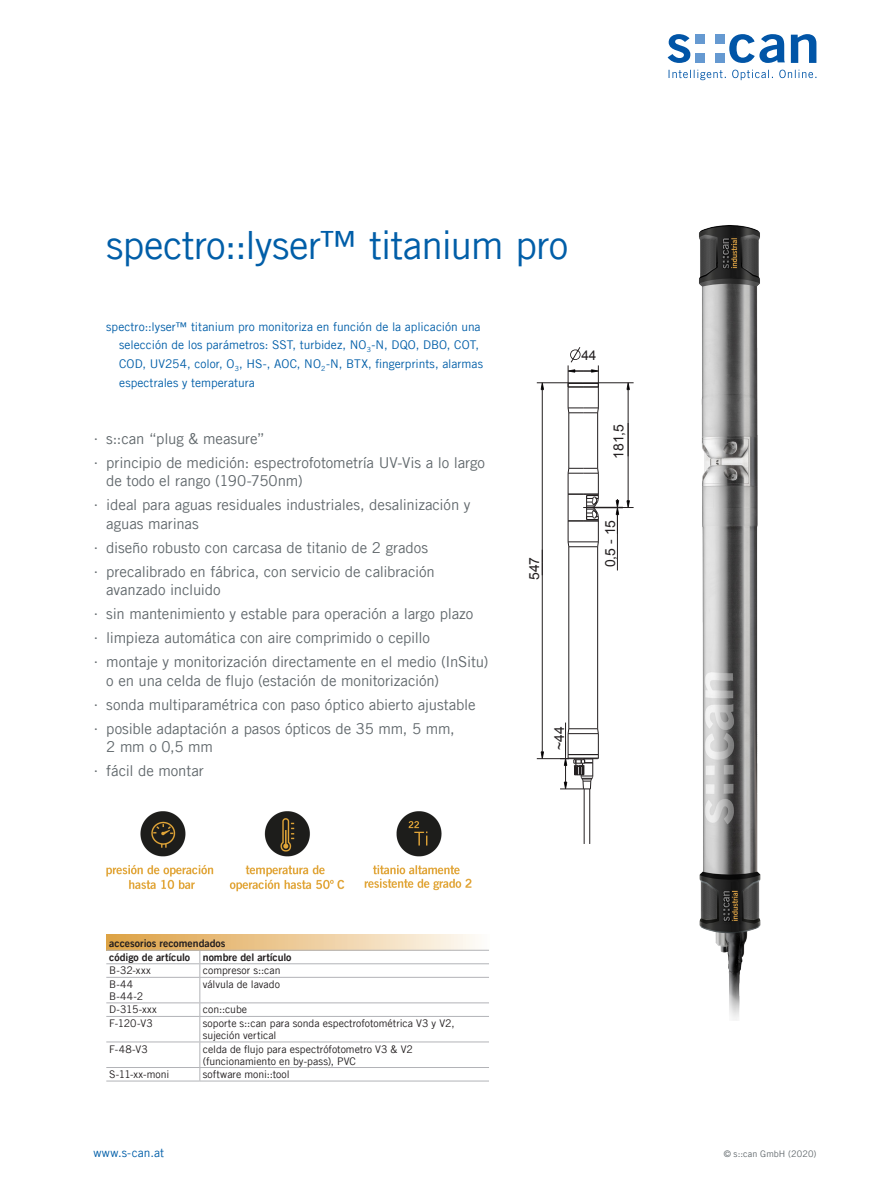
<style>
.page{position:relative;width:893px;height:1191px;background:#fff}
.page>*{position:absolute;margin:0;border:0;box-sizing:border-box;transform-origin:0 0}
.Produkttitel{font:39px "Trade Gothic LT Com";letter-spacing:-.02em;color:#015ea8}
.t1{font:15px/18.8px "Trade Gothic LT Com";letter-spacing:-.01em;color:#62696d}
.Masszeichnung{font:13.95px "Arial";color:#231f20}
.Masszeichnung-2{font:13.5px "Arial";color:#231f20}
.Messparameter{font:12px/18.8px "Trade Gothic LT Com";color:#015ea8}
.Tabelle{font:10.5px/12px "Trade Gothic LT Com";color:#231f20}
.Tabelle_Header{font:10.5px "Trade Gothic LT Com Bd 2";color:#231f20}
.t2{font:9px "Trade Gothic LT Com";letter-spacing:.015em;color:#62696d}
.s1{font-family:"Trade Gothic LT Std";font-stretch:expanded}
</style>
<div class="page">
<svg style="left:668px;top:34px;width:22px;height:29px"></svg>
<svg style="left:729px;top:34px;width:56px;height:29px"></svg>
<svg style="left:791px;top:34px;width:25px;height:29px"></svg>
<div style="left:695px;top:34px;width:10px;height:10px;background:#6599d1"></div>
<div style="left:715px;top:34px;width:9px;height:10px;background:#6599d1"></div>
<div style="left:695px;top:53px;width:10px;height:10px;background:#6599d1"></div>
<div style="left:715px;top:53px;width:9px;height:10px;background:#6599d1"></div>
<svg style="left:669px;top:70px;width:147px;height:10px"></svg>
<img style="left:699px;top:225px;width:62px;height:795px">
<hr style="left:568px;top:547px;width:1px;height:181px;background:#231f20">
<hr style="left:597px;top:547px;width:1px;height:181px;background:#231f20">
<hr style="left:568px;top:413px;width:1px;height:55px;background:#231f20">
<hr style="left:597px;top:413px;width:1px;height:55px;background:#231f20">
<hr style="left:584px;top:789px;width:1px;height:55px;background:#231f20">
<hr style="left:589px;top:789px;width:1px;height:55px;background:#231f20">
<svg style="left:567px;top:467px;width:32px;height:80px"></svg>
<hr style="left:537px;top:382px;width:32px;height:1px;background:#231f20">
<hr style="left:537px;top:758px;width:32px;height:1px;background:#231f20">
<hr style="left:542px;top:389px;width:1px;height:173px;background:#231f20">
<hr style="left:542px;top:562px;width:1px;height:190px;background:#231f20">
<svg style="left:541px;top:751px;width:3px;height:8px"></svg>
<svg style="left:541px;top:382px;width:3px;height:8px"></svg>
<hr style="left:617px;top:513px;width:1px;height:57px;background:#231f20">
<svg style="left:616px;top:499px;width:3px;height:35px"></svg>
<hr style="left:583px;top:507px;width:51px;height:1px;background:#231f20">
<hr style="left:598px;top:382px;width:36px;height:1px;background:#231f20">
<hr style="left:628px;top:440px;width:1px;height:60px;background:#231f20">
<hr style="left:628px;top:389px;width:1px;height:51px;background:#231f20">
<svg style="left:627px;top:382px;width:3px;height:8px"></svg>
<svg style="left:626px;top:500px;width:4px;height:7px"></svg>
<hr style="left:565px;top:722px;width:1px;height:33px;background:#231f20">
<svg style="left:560px;top:728px;width:39px;height:61px"></svg>
<svg style="left:567px;top:347px;width:32px;height:66px"></svg>
<div style="left:106px;top:934px;width:383px;height:16px;background:linear-gradient(to right,#dda042,#fefaf5)"></div>
<hr style="left:106px;top:950px;width:94px;height:1px;background:#b2b3b7">
<hr style="left:200px;top:950px;width:289px;height:1px;background:#b2b3b7">
<hr style="left:106px;top:963px;width:94px;height:1px;background:#b2b3b7">
<hr style="left:200px;top:963px;width:289px;height:1px;background:#b2b3b7">
<hr style="left:106px;top:977px;width:94px;height:1px;background:#b2b3b7">
<hr style="left:200px;top:977px;width:289px;height:1px;background:#b2b3b7">
<hr style="left:106px;top:1002px;width:94px;height:1px;background:#b2b3b7">
<hr style="left:200px;top:1002px;width:289px;height:1px;background:#b2b3b7">
<hr style="left:106px;top:1016px;width:94px;height:1px;background:#b2b3b7">
<hr style="left:200px;top:1016px;width:289px;height:1px;background:#b2b3b7">
<hr style="left:106px;top:1041px;width:94px;height:1px;background:#b2b3b7">
<hr style="left:200px;top:1041px;width:289px;height:1px;background:#b2b3b7">
<hr style="left:106px;top:1067px;width:94px;height:1px;background:#b2b3b7">
<hr style="left:200px;top:1067px;width:289px;height:1px;background:#b2b3b7">
<svg style="left:199px;top:950px;width:1px;height:130px"></svg>
<hr style="left:106px;top:1080px;width:94px;height:1px;background:#b2b3b7">
<hr style="left:200px;top:1080px;width:289px;height:1px;background:#b2b3b7">
<img style="left:106px;top:811px;width:366px;height:81px">
<p class="Produkttitel" style="left:106px;top:221px;width:463px">spectro::lyser™ titanium pro</p>
<p class="Messparameter" style="left:119px;top:317px;width:365px;text-indent:-13px">spectro::lyser™ titanium pro monitoriza en función de la aplicación una selección de los parámetros: SST, turbidez, NO<sub>3</sub>-N, DQO, DBO, COT, COD, UV254, color, O<sub>3</sub>, HS-, AOC, NO<sub>2</sub>-N, BTX, fingerprints, alarmas espectrales y temperatura</p>
<p class="t1" style="left:94px;top:429px;width:173px"><span class="s1">∙</span> s::can “plug &amp; measure”</p>
<p class="t1" style="left:106px;top:453px;width:380px;text-indent:-13px"><span class="s1">∙</span> principio de medición: espectrofotometría UV-Vis a lo largo de todo el rango (190-750nm)</p>
<p class="t1" style="left:106px;top:495px;width:366px;text-indent:-13px"><span class="s1">∙</span> ideal para aguas residuales industriales, desalinización y aguas marinas</p>
<p class="t1" style="left:94px;top:538px;width:336px"><span class="s1">∙</span> diseño robusto con carcasa de titanio de 2 grados</p>
<p class="t1" style="left:106px;top:562px;width:330px;text-indent:-13px"><span class="s1">∙</span> precalibrado en fábrica, con servicio de calibración avanzado incluido</p>
<p class="t1" style="left:94px;top:604px;width:381px"><span class="s1">∙</span> sin mantenimiento y estable para operación a largo plazo</p>
<p class="t1" style="left:94px;top:628px;width:338px"><span class="s1">∙</span> limpieza automática con aire comprimido o cepillo</p>
<p class="t1" style="left:106px;top:652px;width:384px;text-indent:-13px"><span class="s1">∙</span> montaje y monitorización directamente en el medio (InSitu) o en una celda de flujo (estación de monitorización)</p>
<p class="t1" style="left:94px;top:695px;width:384px"><span class="s1">∙</span> sonda multiparamétrica con paso óptico abierto ajustable</p>
<p class="t1" style="left:106px;top:718px;width:350px;text-indent:-13px"><span class="s1">∙</span> posible adaptación a pasos ópticos de 35 mm, 5 mm,<br>2 mm o 0,5 mm</p>
<p class="t1" style="left:94px;top:761px;width:112px"><span class="s1">∙</span> fácil de montar</p>
<p class="Masszeichnung" style="left:525px;top:580px;width:25px;rotate:-90deg">547</p>
<p class="Masszeichnung-2" style="left:581px;top:346px;width:16px">44</p>
<p class="Masszeichnung" style="left:609px;top:459px;width:36px;rotate:-90deg">181,5</p>
<p class="Masszeichnung" style="left:601px;top:567px;width:49px;rotate:-90deg">0,5 - 15</p>
<p class="Masszeichnung" style="left:550px;top:750px;width:25px;rotate:-90deg">~44</p>
<p class="Tabelle_Header" style="left:109px;top:937px;width:118px">accesorios recomendados</p>
<p class="Tabelle_Header" style="left:109px;top:950px;width:82px">código de artículo</p>
<p class="Tabelle_Header" style="left:203px;top:950px;width:90px">nombre del artículo</p>
<p class="Tabelle" style="left:109px;top:964px;width:43px">B-32-xxx</p>
<p class="Tabelle" style="left:203px;top:964px;width:79px">compresor s::can</p>
<p class="Tabelle" style="left:109px;top:978px;width:26px">B-44</p>
<p class="Tabelle" style="left:109px;top:990px;width:36px">B-44-2</p>
<p class="Tabelle" style="left:203px;top:978px;width:79px">válvula de lavado</p>
<p class="Tabelle" style="left:109px;top:1003px;width:49px">D-315-xxx</p>
<p class="Tabelle" style="left:203px;top:1003px;width:46px">con::cube</p>
<p class="Tabelle" style="left:109px;top:1017px;width:45px">F-120-V3</p>
<p class="Tabelle" style="left:203px;top:1017px;width:253px">soporte s::can para sonda espectrofotométrica V3 y V2, sujeción vertical</p>
<p class="Tabelle" style="left:109px;top:1042px;width:40px">F-48-V3</p>
<p class="Tabelle" style="left:203px;top:1042px;width:212px">celda de flujo para espectrófotometro V3 &amp; V2 (funcionamiento en by-pass), PVC</p>
<p class="Tabelle" style="left:109px;top:1068px;width:62px">S-11-xx-moni</p>
<p class="Tabelle" style="left:203px;top:1068px;width:88px">software moni::tool</p>
<p class="Messparameter" style="left:94px;top:1143px;width:72px">www.s-can.at</p>
<p class="t2" style="left:724px;top:1148px;width:94px">© s::can GmbH (2020)</p>
</div>
